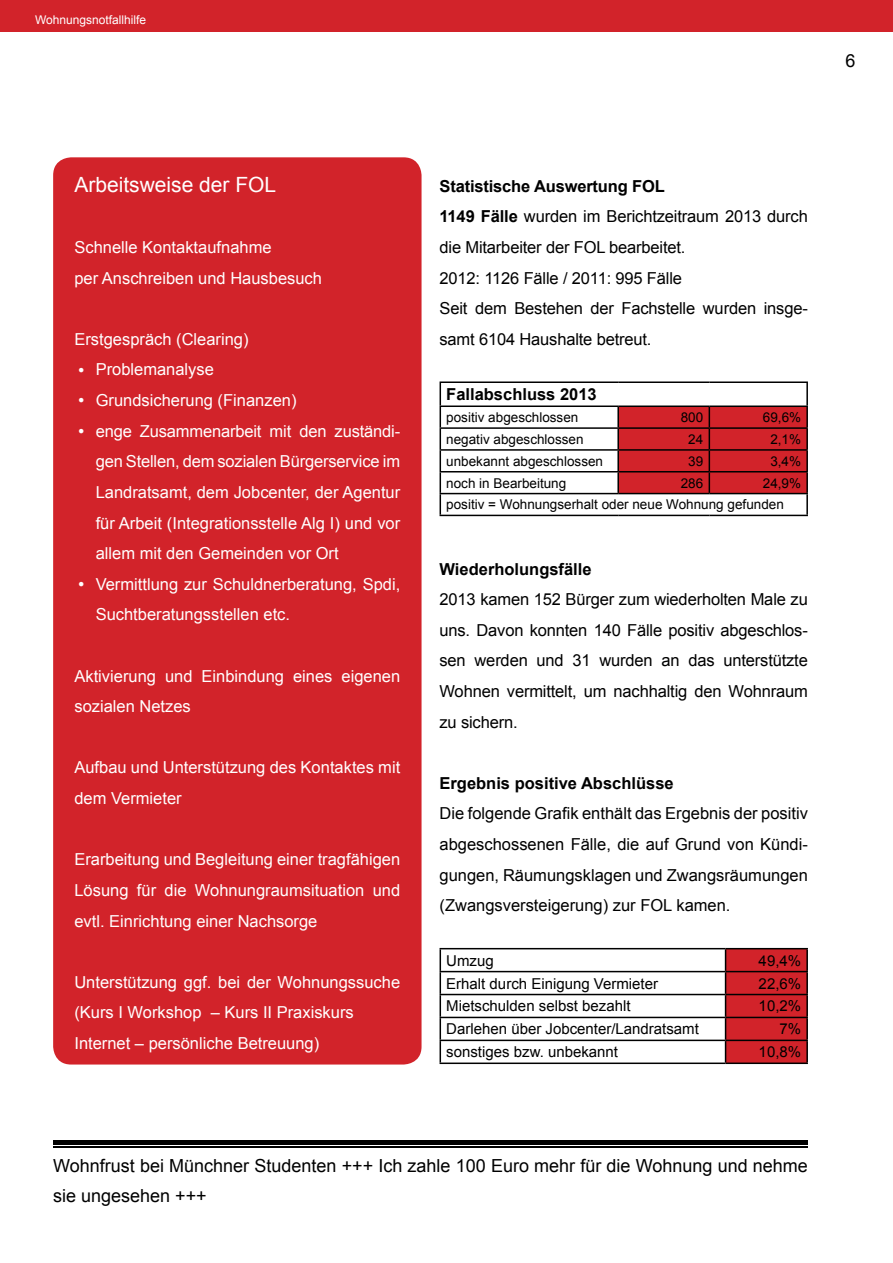
<style>
.page{position:relative;width:893px;height:1263px;background:#fff}
.page>*{position:absolute;margin:0;border:0;box-sizing:border-box;transform-origin:0 0}
.t1{font:21px "Arial";color:#fff}
.t2{font:18px/30.6px "Arial";color:#000}
.t3{font:18px/30.6px "Times New Roman";color:#fff;text-align:justify}
.t4{font:16.5px/30.6px "Arial";color:#fff}
.t5{font:16.5px/30.6px "Arial";letter-spacing:-.01em;color:#000;text-align:justify}
.t6{font:700 16.5px "Arial";color:#000}
.t7{font:15px "Arial";color:#000}
.t8{font:13.5px/21.9px "Arial";color:#000}
.t9{font:12px "Arial";color:#fff}
.s1{font-weight:700}
</style>
<div class="page">
<div style="left:53px;top:157px;width:369px;height:907px;background:#d2232a;border-radius:18px"></div>
<div style="left:0;top:0;width:893px;height:32px;background:#d2232a"></div>
<hr style="left:440px;top:381px;width:178px;height:2px;background:#000">
<hr style="left:618px;top:381px;width:91px;height:2px;background:#000">
<hr style="left:709px;top:381px;width:99px;height:2px;background:#000">
<hr style="left:806px;top:383px;width:2px;height:22px;background:#000">
<hr style="left:440px;top:405px;width:178px;height:2px;background:#000">
<hr style="left:618px;top:405px;width:91px;height:2px;background:#000">
<hr style="left:617px;top:407px;width:2px;height:20px;background:#000">
<hr style="left:709px;top:405px;width:99px;height:2px;background:#000">
<hr style="left:806px;top:407px;width:2px;height:20px;background:#000">
<hr style="left:440px;top:427px;width:178px;height:2px;background:#000">
<hr style="left:617px;top:429px;width:2px;height:20px;background:#000">
<hr style="left:709px;top:427px;width:99px;height:2px;background:#000">
<hr style="left:806px;top:429px;width:2px;height:20px;background:#000">
<hr style="left:440px;top:449px;width:178px;height:2px;background:#000">
<hr style="left:617px;top:451px;width:2px;height:20px;background:#000">
<hr style="left:709px;top:449px;width:99px;height:2px;background:#000">
<hr style="left:806px;top:451px;width:2px;height:20px;background:#000">
<hr style="left:440px;top:471px;width:178px;height:1px;background:#000">
<hr style="left:617px;top:472px;width:2px;height:21px;background:#000">
<hr style="left:709px;top:471px;width:99px;height:1px;background:#000">
<svg style="left:618px;top:406px;width:189px;height:87px;background:#c12026"></svg>
<hr style="left:806px;top:472px;width:2px;height:21px;background:#000">
<hr style="left:440px;top:493px;width:178px;height:1px;background:#000">
<svg style="left:440px;top:383px;width:1px;height:132px"></svg>
<hr style="left:618px;top:493px;width:91px;height:1px;background:#000">
<hr style="left:709px;top:493px;width:99px;height:1px;background:#000">
<hr style="left:806px;top:494px;width:2px;height:21px;background:#000">
<hr style="left:440px;top:515px;width:178px;height:1px;background:#000">
<hr style="left:618px;top:515px;width:91px;height:1px;background:#000">
<hr style="left:709px;top:515px;width:99px;height:1px;background:#000">
<hr style="left:440px;top:948px;width:286px;height:1px;background:#000">
<hr style="left:726px;top:948px;width:82px;height:1px;background:#000">
<hr style="left:806px;top:949px;width:2px;height:22px;background:#000">
<hr style="left:440px;top:971px;width:286px;height:1px;background:#000">
<hr style="left:726px;top:971px;width:82px;height:1px;background:#000">
<hr style="left:806px;top:972px;width:2px;height:22px;background:#000">
<hr style="left:440px;top:994px;width:286px;height:1px;background:#000">
<hr style="left:726px;top:994px;width:82px;height:1px;background:#000">
<hr style="left:806px;top:995px;width:2px;height:22px;background:#000">
<hr style="left:440px;top:1017px;width:286px;height:1px;background:#000">
<hr style="left:726px;top:1017px;width:82px;height:1px;background:#000">
<hr style="left:806px;top:1018px;width:2px;height:21px;background:#000">
<hr style="left:440px;top:1039px;width:286px;height:2px;background:#000">
<svg style="left:440px;top:949px;width:1px;height:113px"></svg>
<hr style="left:726px;top:1039px;width:82px;height:2px;background:#000">
<svg style="left:725px;top:949px;width:82px;height:113px;background:#c12026"></svg>
<hr style="left:806px;top:1041px;width:2px;height:21px;background:#000">
<hr style="left:440px;top:1062px;width:286px;height:2px;background:#000">
<hr style="left:726px;top:1062px;width:82px;height:2px;background:#000">
<div style="left:53px;top:1140px;width:755px;height:5px;background:#000"></div>
<hr style="left:53px;top:1146px;width:755px;height:1px;background:#000">
<p class="t9" style="left:35px;top:12px;width:113px">Wohnungsnotfallhilfe</p>
<p class="t2" style="left:845px;top:46px;width:12px">6</p>
<p class="t1" style="left:74px;top:171px;width:203px">Arbeitsweise der FOL</p>
<p class="t4" style="left:74px;top:232px;width:249px">Schnelle Kontaktaufnahme<br>per Anschreiben und Hausbesuch</p>
<p class="t4" style="left:96px;top:324px;width:306px;text-indent:-21px">Erstgespräch (Clearing)<br>Problemanalyse<br>Grundsicherung (Finanzen)<br>enge Zusammenarbeit mit den zuständi&shy;gen Stellen, dem sozialen Bürgerservice im Landratsamt, dem Jobcenter, der Agentur für Arbeit (Integrationsstelle Alg I) und vor allem mit den Gemeinden vor Ort Vermittlung zur Schuldnerberatung, Spdi, Suchtberatungsstellen etc.</p>
<p class="t3" style="left:78px;top:354px;width:8px">• • •</p>
<p class="t3" style="left:78px;top:568px;width:8px">•</p>
<p class="t4" style="left:74px;top:661px;width:327px">Aktivierung und Einbindung eines eigenen sozialen Netzes</p>
<p class="t4" style="left:74px;top:752px;width:327px">Aufbau und Unterstützung des Kontaktes mit dem Vermieter</p>
<p class="t4" style="left:74px;top:844px;width:327px;text-align:justify">Erarbeitung und Begleitung einer tragfähigen Lösung für die Wohnungraumsituation und evtl. Einrichtung einer Nachsorge</p>
<p class="t4" style="left:74px;top:967px;width:327px">Unterstützung ggf. bei der Wohnungssuche (Kurs I Workshop – Kurs II Praxiskurs<br>Internet – persönliche Betreuung)</p>
<p class="t5" style="left:440px;top:171px;width:370px;text-align:left"><span class="s1">Statistische Auswertung FOL<br>1149 Fälle</span> wurden im Berichtzeitraum 2013 durch die Mitarbeiter der FOL bearbeitet.<br>2012: 1126 Fälle / 2011: 995 Fälle<br>Seit dem Bestehen der Fachstelle wurden insge&shy;samt 6104 Haushalte betreut.</p>
<p class="t6" style="left:446px;top:383px;width:152px">Fallabschluss 2013</p>
<p class="t8" style="left:446px;top:406px;width:134px">positiv abgeschlossen</p>
<p class="t8" style="left:681px;top:406px;width:24px">800</p>
<p class="t8" style="left:763px;top:406px;width:40px">69,6%</p>
<p class="t8" style="left:446px;top:428px;width:139px">negativ abgeschlossen</p>
<p class="t8" style="left:688px;top:428px;width:17px">24</p>
<p class="t8" style="left:770px;top:428px;width:32px">2,1%</p>
<p class="t8" style="left:446px;top:450px;width:158px">unbekannt abgeschlossen</p>
<p class="t8" style="left:688px;top:450px;width:17px">39</p>
<p class="t8" style="left:770px;top:450px;width:32px">3,4%</p>
<p class="t8" style="left:446px;top:472px;width:122px">noch in Bearbeitung</p>
<p class="t8" style="left:681px;top:472px;width:24px">286</p>
<p class="t8" style="left:446px;top:472px;width:356px;text-indent:317px">24,9% positiv = Wohnungserhalt oder neue Wohnung gefunden</p>
<p class="t6" style="left:440px;top:558px;width:154px">Wiederholungsfälle</p>
<p class="t5" style="left:440px;top:584px;width:370px">2013 kamen 152 Bürger zum wiederholten Male zu uns. Davon konnten 140 Fälle positiv abgeschlos&shy;sen werden und 31 wurden an das unterstützte Wohnen vermittelt, um nachhaltig den Wohnraum zu sichern.</p>
<p class="t6" style="left:440px;top:772px;width:236px">Ergebnis positive Abschlüsse</p>
<p class="t5" style="left:440px;top:798px;width:370px">Die folgende Grafik enthält das Ergebnis der positiv abgeschossenen Fälle, die auf Grund von Kündi&shy;gungen, Räumungsklagen und Zwangsräumungen (Zwangsversteigerung) zur FOL kamen.</p>
<p class="t7" style="left:446px;top:950px;width:49px">Umzug</p>
<p class="t7" style="left:759px;top:950px;width:44px">49,4%</p>
<p class="t7" style="left:446px;top:973px;width:213px">Erhalt durch Einigung Vermieter</p>
<p class="t7" style="left:759px;top:973px;width:44px">22,6%</p>
<p class="t7" style="left:446px;top:996px;width:186px">Mietschulden selbst bezahlt</p>
<p class="t7" style="left:759px;top:996px;width:44px">10,2%</p>
<p class="t7" style="left:446px;top:1019px;width:254px">Darlehen über Jobcenter/Landratsamt</p>
<p class="t7" style="left:779px;top:1019px;width:23px">7%</p>
<p class="t7" style="left:446px;top:1042px;width:173px">sonstiges bzw. unbekannt</p>
<p class="t7" style="left:759px;top:1042px;width:44px">10,8%</p>
<p class="t2" style="left:53px;top:1150px;width:756px">Wohnfrust bei Münchner Studenten +++ Ich zahle 100 Euro mehr für die Wohnung und nehme sie ungesehen +++</p>
</div>
